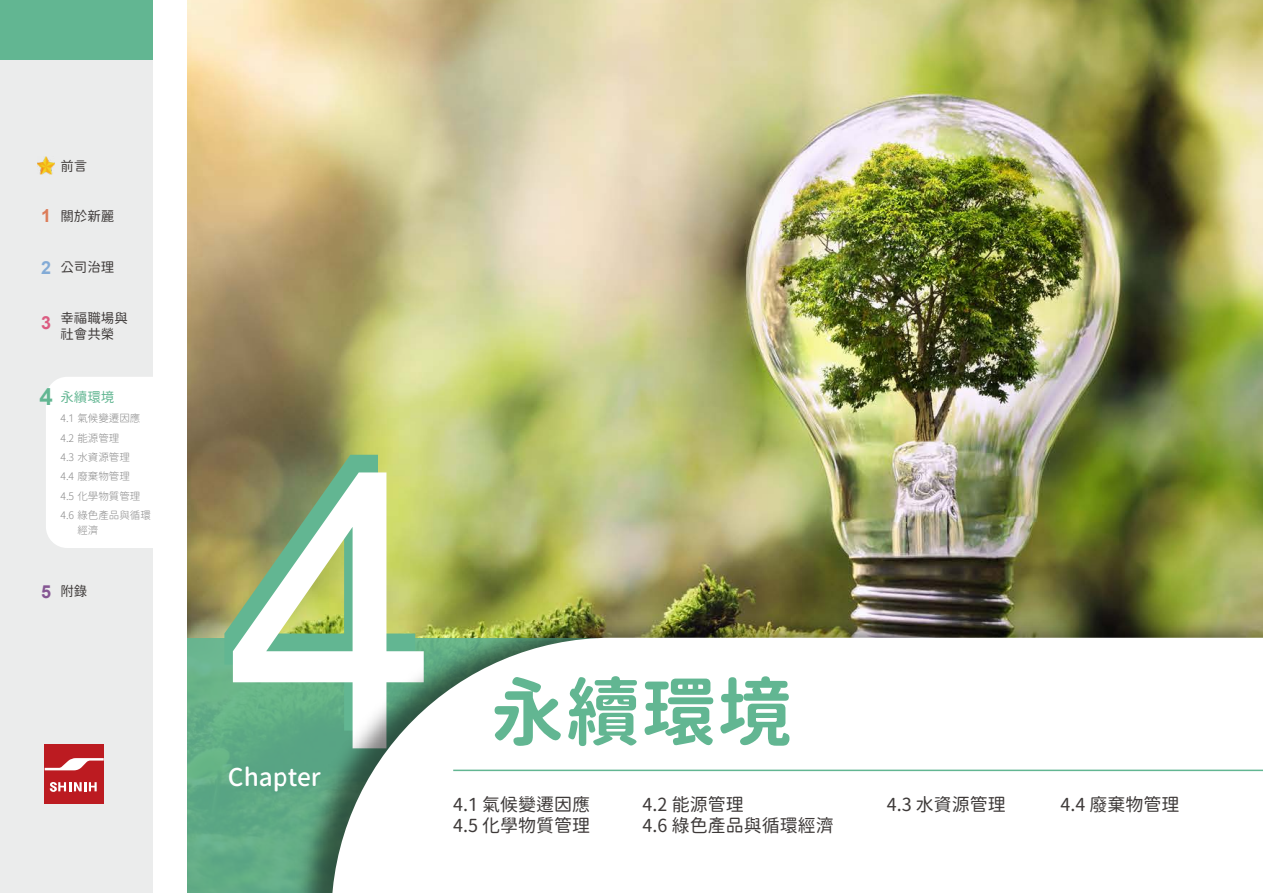
<style>
.page{position:relative;width:1263px;height:893px;background:#fff}
.page>*{position:absolute;margin:0;border:0;box-sizing:border-box;transform-origin:0 0}
.t1{font:385.35px "Arial";color:#fff}
.t2{font:74.85px "Gen Sen Rounded TW B";color:#62b692}
.t3{font:24.45px "Gen Sen Rounded TW M";color:#fff}
.t4{font:700 24px "Arial";color:#62b692}
.t5{font:18px/21.6px "Gen Sen Rounded TW R";color:#3e3a39}
.t6{font:700 18px "Arial";color:#dc7c59}
.t7{font:700 18px "Arial";color:#db5c81}
.t8{font:700 18px "Arial";color:#83abd6}
.t9{font:700 18px "Arial";color:#855693}
.t10{font:13.5px/16.2px "Gen Sen Rounded TW R";color:#3e3a39}
.t11{font:13.5px "Gen Sen Rounded TW R";color:#62b692}
.t12{font:10.5px/19.2px "Gen Sen Rounded TW L";color:#898989}
</style>
<div class="page">
<div style="left:0;top:0;width:153px;height:893px;background:#ebecec"></div>
<div style="left:46px;top:377px;width:107px;height:171px;background:#fff"></div>
<img style="left:187px;top:0;width:1076px;height:638px">
<div style="left:187px;top:638px;width:409px;height:255px;background:#63ae86"></div>
<img style="left:284px;top:608px;width:979px;height:285px">
<svg style="left:331px;top:638px;width:932px;height:255px"></svg>
<hr style="left:453px;top:770px;width:810px;height:1px;background:#62b692">
<div style="left:45px;top:744px;width:59px;height:59px;background:#bc1b21"></div>
<svg style="left:45px;top:758px;width:59px;height:12px"></svg>
<svg style="left:50px;top:782px;width:47px;height:10px"></svg>
<div style="left:0;top:0;width:153px;height:60px;background:#62b692"></div>
<img style="left:37px;top:157px;width:17px;height:17px">
<p class="t10" style="left:60px;top:158px;width:28px">前言</p>
<p class="t6" style="left:41px;top:203px;width:12px">1</p>
<p class="t10" style="left:60px;top:208px;width:56px">關於新麗</p>
<p class="t8" style="left:41px;top:255px;width:12px">2</p>
<p class="t10" style="left:60px;top:259px;width:56px">公司治理</p>
<p class="t7" style="left:41px;top:310px;width:12px">3</p>
<p class="t10" style="left:60px;top:310px;width:69px">幸福職場與社會共榮</p>
<h3 class="t4" style="left:39px;top:380px;width:15px">4</h3>
<p class="t11" style="left:60px;top:389px;width:56px">永續環境</p>
<p class="t12" style="left:60px;top:409px;width:92px">4.1 氣候變遷因應<br>4.2 能源管理<br>4.3 水資源管理<br>4.4 廢棄物管理<br>4.5 化學物質管理<br>4.6 綠色產品與循環</p>
<p class="t12" style="left:77px;top:521px;width:22px">經濟</p>
<p class="t9" style="left:41px;top:579px;width:12px">5</p>
<p class="t10" style="left:60px;top:583px;width:28px">附錄</p>
<h1 class="t1" style="left:228px;top:348px;width:216px">4</h1>
<h2 class="t2" style="left:490px;top:670px;width:303px">永續環境</h2>
<h3 class="t3" style="left:228px;top:763px;width:94px">Chapter</h3>
<p class="t5" style="left:453px;top:793px;width:139px">4.1 氣候變遷因應<br>4.5 化學物質管理</p>
<p class="t5" style="left:643px;top:793px;width:193px">4.2 能源管理<br>4.6 綠色產品與循環經濟</p>
<p class="t5" style="left:887px;top:793px;width:121px">4.3 水資源管理</p>
<p class="t5" style="left:1060px;top:793px;width:121px">4.4 廢棄物管理</p>
</div>
